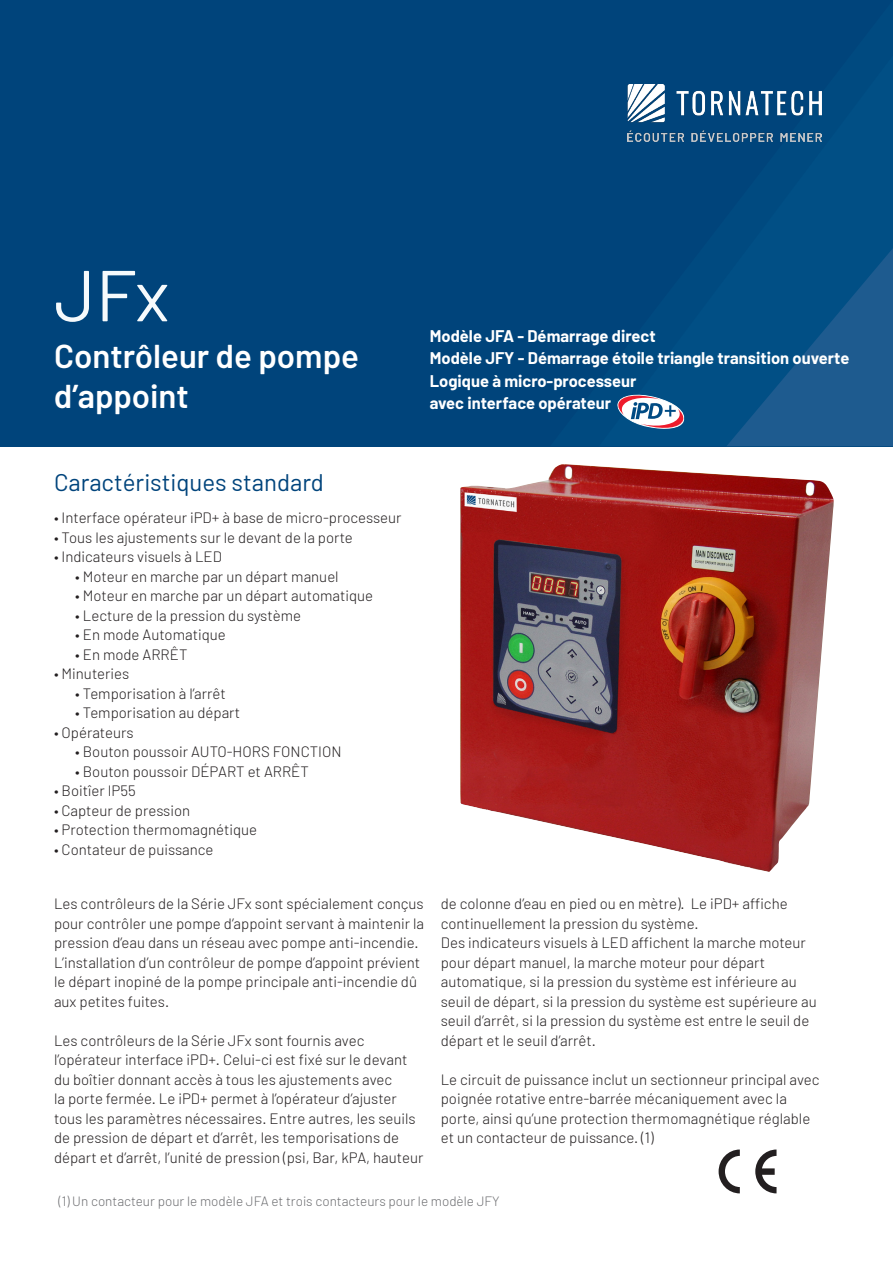
<style>
.page{position:relative;width:893px;height:1263px;background:#fff}
.page>*{position:absolute;margin:0;border:0;box-sizing:border-box;transform-origin:0 0}
.Subtitle_-_White{font:72px "Barlow";color:#f6fafc}
.Subtitle_-_White-2{font:600 33px/39.6px "Barlow";color:#fff}
.t1{font:24px "Barlow";color:#00447c}
.t2{font:700 16.5px "Barlow";color:#fff}
.t3{font:300 15px/19.5px "Barlow";color:#231f20}
.t4{font:300 13.5px "Barlow";color:#6c6d70}
</style>
<div class="page">
<div style="left:0;top:0;width:893px;height:446px;background:#00447b"></div>
<svg style="left:600px;top:57px;width:293px;height:389px"></svg>
<svg style="left:726px;top:248px;width:167px;height:198px"></svg>
<img style="left:460px;top:464px;width:374px;height:408px">
<svg style="left:616px;top:393px;width:70px;height:35px"></svg>
<svg style="left:719px;top:1149px;width:21px;height:44px"></svg>
<svg style="left:755px;top:1149px;width:21px;height:44px"></svg>
<img style="left:628px;top:85px;width:194px;height:56px">
<p class="Subtitle_-_White" style="left:54px;top:251px;width:117px">JFx</p>
<p class="Subtitle_-_White-2" style="left:54px;top:336px;width:306px">Contrôleur de pompe d’appoint</p>
<p class="t1" style="left:54px;top:468px;width:271px">Caractéristiques standard</p>
<p class="t3" style="left:54px;top:508px;width:349px">• Interface opérateur iPD+ à base de micro-processeur</p>
<p class="t3" style="left:54px;top:527px;width:300px">• Tous les ajustements sur le devant de la porte</p>
<p class="t3" style="left:54px;top:547px;width:170px">• Indicateurs visuels à LED</p>
<p class="t3" style="left:75px;top:566px;width:265px">• Moteur en marche par un départ manuel</p>
<p class="t3" style="left:75px;top:586px;width:299px">• Moteur en marche par un départ automatique</p>
<p class="t3" style="left:75px;top:605px;width:227px">• Lecture de la pression du système</p>
<p class="t3" style="left:75px;top:625px;width:152px">• En mode Automatique</p>
<p class="t3" style="left:75px;top:644px;width:114px">• En mode ARRÊT</p>
<p class="t3" style="left:54px;top:664px;width:77px">• Minuteries</p>
<p class="t3" style="left:75px;top:683px;width:152px">• Temporisation à l’arrêt</p>
<p class="t3" style="left:75px;top:703px;width:167px">• Temporisation au départ</p>
<p class="t3" style="left:54px;top:722px;width:81px">• Opérateurs</p>
<p class="t3" style="left:75px;top:742px;width:268px">• Bouton poussoir AUTO-HORS FONCTION</p>
<p class="t3" style="left:75px;top:761px;width:235px">• Bouton poussoir DÉPART et ARRÊT</p>
<p class="t3" style="left:54px;top:781px;width:83px">• Boitîer IP55</p>
<p class="t3" style="left:54px;top:800px;width:138px">• Capteur de pression</p>
<p class="t3" style="left:54px;top:820px;width:205px">• Protection thermomagnétique</p>
<p class="t3" style="left:54px;top:839px;width:161px">• Contateur de puissance</p>
<p class="t2" style="left:430px;top:325px;width:227px">Modèle JFA - Démarrage direct</p>
<p class="t2" style="left:430px;top:348px;width:421px">Modèle JFY - Démarrage étoile triangle transition ouverte</p>
<p class="t2" style="left:430px;top:370px;width:208px">Logique à micro-processeur</p>
<p class="t2" style="left:430px;top:393px;width:183px">avec interface opérateur</p>
<p class="t3" style="left:54px;top:894px;width:372px">Les contrôleurs de la Série JFx sont spécialement conçus pour contrôler une pompe d’appoint servant à maintenir la pression d’eau dans un réseau avec pompe anti-incendie.<br>L’installation d’un contrôleur de pompe d’appoint prévient le départ inopiné de la pompe principale anti-incendie dû aux petites fuites.</p>
<p class="t3" style="left:54px;top:1030px;width:371px">Les contrôleurs de la Série JFx sont fournis avec l’opérateur interface iPD+. Celui-ci est fixé sur le devant du boîtier donnant accès à tous les ajustements avec<br>la porte fermée. Le iPD+ permet à l’opérateur d’ajuster tous les paramètres nécessaires. Entre autres, les seuils de pression de départ et d’arrêt, les temporisations de départ et d’arrêt, l’unité de pression (psi, Bar, kPA, hauteur</p>
<p class="t3" style="left:441px;top:894px;width:377px">de colonne d’eau en pied ou en mètre). Le iPD+ affiche continuellement la pression du système.<br>Des indicateurs visuels à LED affichent la marche moteur pour départ manuel, la marche moteur pour départ automatique, si la pression du système est inférieure au seuil de départ, si la pression du système est supérieure au seuil d’arrêt, si la pression du système est entre le seuil de départ et le seuil d’arrêt.</p>
<p class="t3" style="left:441px;top:1069px;width:380px">Le circuit de puissance inclut un sectionneur principal avec poignée rotative entre-barrée mécaniquement avec la porte, ainsi qu’une protection thermomagnétique réglable et un contacteur de puissance. (1)</p>
<p class="t4" style="left:58px;top:1193px;width:443px">(1) Un contacteur pour le modèle JFA et trois contacteurs pour le modèle JFY</p>
</div>
